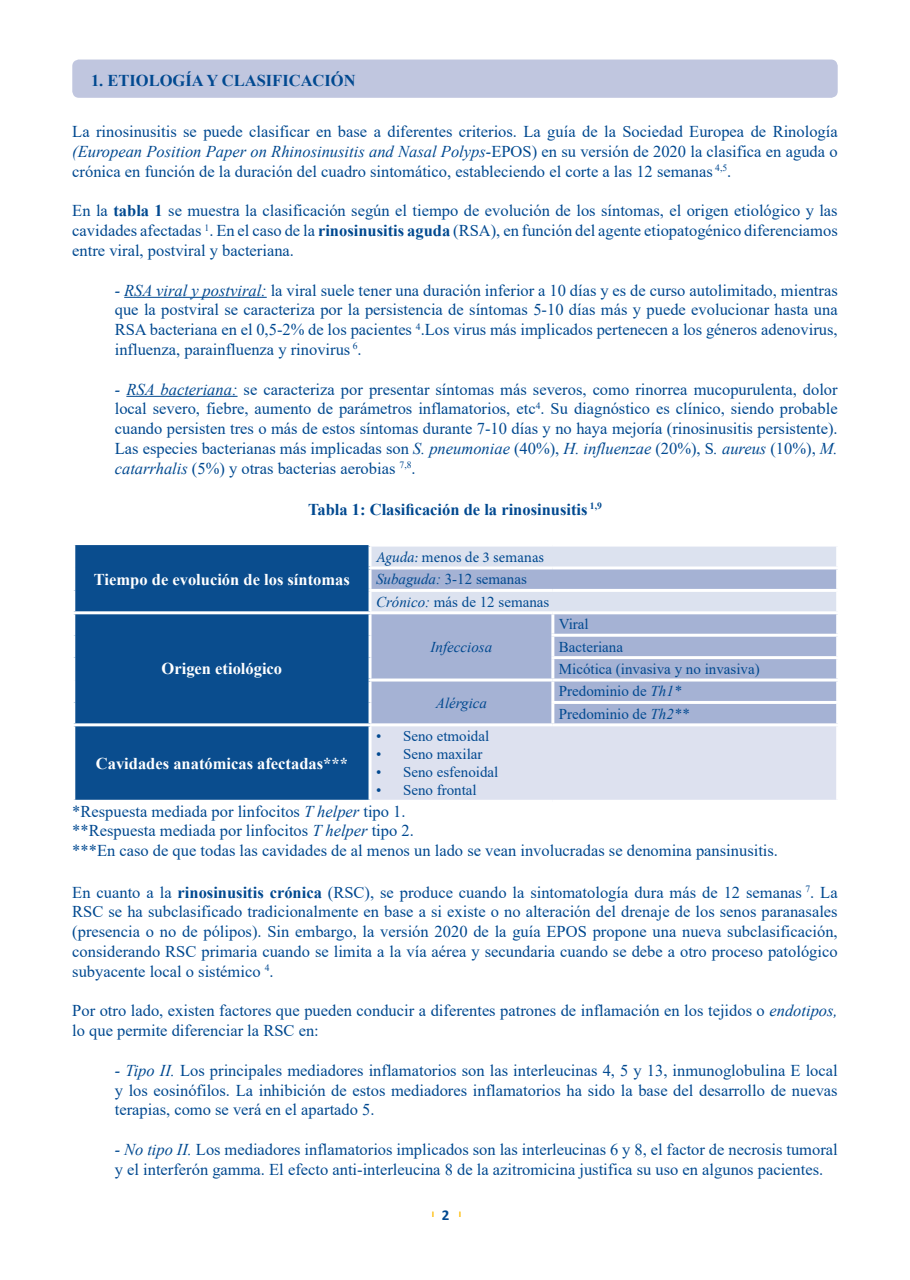
<style>
.page{position:relative;width:910px;height:1280px;background:#fff}
.page>*{position:absolute;margin:0;border:0;box-sizing:border-box;transform-origin:0 0}
.t1{font:16.5px/19.8px "Times New Roman";color:#014990;text-align:justify}
.t2{font:700 16.5px "Times New Roman";color:#fff}
.t3{font:700 16.5px "Times New Roman";color:#014990}
.t4{font:15px/22.4px "Times New Roman";color:#014990}
.t5{font:15px "Minion Pro";letter-spacing:-.005em;color:#014990}
.t6{font:italic 15px "Times New Roman";color:#014990}
.t7{font:7.5px "Myriad Pro";color:#fec422}
.s1{font-style:italic}
.s2{font-weight:700}
.s3{font-family:"Calibri";font-weight:700;font-size:15px;color:#014990}
</style>
<div class="page">
<hr style="left:124px;top:297px;width:143px;height:1px;background:#014990">
<hr style="left:126px;top:396px;width:112px;height:1px;background:#014990">
<div style="left:72px;top:60px;width:766px;height:38px;background:#c0c6df;border-radius:7px"></div>
<div style="left:75px;top:545px;width:294px;height:255px;background:#0a4d8e"></div>
<div style="left:372px;top:547px;width:464px;height:19px;background:#dce2ef"></div>
<svg style="left:372px;top:569px;width:464px;height:154px;background:#adb9d8"></svg>
<div style="left:370px;top:725px;width:468px;height:76px;background:#dde1ef"></div>
<hr style="left:370px;top:800px;width:183px;height:3px;background:#fff">
<hr style="left:553px;top:800px;width:286px;height:3px;background:#fff">
<hr style="left:369px;top:589px;width:184px;height:3px;background:#fff">
<hr style="left:553px;top:589px;width:286px;height:3px;background:#fff">
<hr style="left:72px;top:611px;width:298px;height:3px;background:#fff">
<hr style="left:370px;top:611px;width:183px;height:3px;background:#fff">
<hr style="left:553px;top:611px;width:286px;height:3px;background:#fff">
<hr style="left:551px;top:614px;width:3px;height:20px;background:#fff">
<hr style="left:551px;top:634px;width:288px;height:3px;background:#fff">
<hr style="left:551px;top:637px;width:3px;height:19px;background:#fff">
<hr style="left:551px;top:656px;width:288px;height:3px;background:#fff">
<hr style="left:551px;top:659px;width:3px;height:19px;background:#fff">
<hr style="left:369px;top:678px;width:184px;height:3px;background:#fff">
<hr style="left:553px;top:678px;width:286px;height:3px;background:#fff">
<hr style="left:551px;top:681px;width:3px;height:20px;background:#fff">
<hr style="left:551px;top:701px;width:288px;height:3px;background:#fff">
<hr style="left:551px;top:704px;width:3px;height:19px;background:#fff">
<hr style="left:72px;top:723px;width:298px;height:3px;background:#fff">
<hr style="left:370px;top:723px;width:183px;height:3px;background:#fff">
<hr style="left:369px;top:726px;width:3px;height:74px;background:#fff">
<hr style="left:553px;top:723px;width:286px;height:3px;background:#fff">
<hr style="left:836px;top:726px;width:3px;height:74px;background:#fff">
<p class="t3" style="left:91px;top:68px;width:266px">1. ETIOLOGÍA Y CLASIFICACIÓN</p>
<p class="t1" style="left:72px;top:121px;width:767px">La rinosinusitis se puede clasificar en base a diferentes criterios. La guía de la Sociedad Europea de Rinología <span class="s1">(European Position Paper on Rhinosinusitis and Nasal Polyps-</span>EPOS) en su versión de 2020 la clasifica en aguda o crónica en función de la duración del cuadro sintomático, estableciendo el corte a las 12 semanas <sup>4,5</sup>.</p>
<p class="t1" style="left:72px;top:200px;width:767px">En la <span class="s2">tabla 1</span> se muestra la clasificación según el tiempo de evolución de los síntomas, el origen etiológico y las cavidades afectadas <sup>1</sup>. En el caso de la <span class="s2">rinosinusitis aguda</span> (RSA), en función del agente etiopatogénico diferenciamos entre viral, postviral y bacteriana.</p>
<p class="t1" style="left:115px;top:280px;width:724px"><span class="s1">- RSA viral y postviral:</span> la viral suele tener una duración inferior a 10 días y es de curso autolimitado, mientras que la postviral se caracteriza por la persistencia de síntomas 5-10 días más y puede evolucionar hasta una RSA bacteriana en el 0,5-2% de los pacientes <sup>4</sup>.Los virus más implicados pertenecen a los géneros adenovirus, influenza, parainfluenza y rinovirus <sup>6</sup>.</p>
<p class="t1" style="left:115px;top:379px;width:724px"><span class="s1">- RSA bacteriana:</span> se caracteriza por presentar síntomas más severos, como rinorrea mucopurulenta, dolor local severo, fiebre, aumento de parámetros inflamatorios, etc<sup>4</sup>. Su diagnóstico es clínico, siendo probable cuando persisten tres o más de estos síntomas durante 7-10 días y no haya mejoría (rinosinusitis persistente).<br>Las especies bacterianas más implicadas son <span class="s1">S. pneumoniae</span> (40%), <span class="s1">H. influenzae</span> (20%), S<span class="s1">. aureus</span> (10%), <span class="s1">M. catarrhalis</span> (5%) y otras bacterias aerobias <sup>7,8</sup>.</p>
<p class="t3" style="left:308px;top:497px;width:295px">Tabla 1: Clasificación de la rinosinusitis <sup>1,9</sup></p>
<p class="t2" style="left:94px;top:567px;width:257px">Tiempo de evolución de los síntomas</p>
<p class="t2" style="left:162px;top:657px;width:122px">Origen etiológico</p>
<p class="t5" style="left:376px;top:547px;width:170px"><span class="s1">Aguda:</span> menos de 3 semanas</p>
<p class="t4" style="left:376px;top:568px;width:175px"><span class="s1">Subaguda:</span> 3-12 semanas<br><span class="s1">Crónico:</span> más de 12 semanas</p>
<p class="t6" style="left:431px;top:636px;width:63px">Infecciosa</p>
<p class="t4" style="left:559px;top:612px;width:202px">Viral<br>Bacteriana<br>Micótica (invasiva y no invasiva)</p>
<p class="t6" style="left:436px;top:692px;width:53px">Alérgica</p>
<p class="t4" style="left:559px;top:680px;width:131px">Predominio de <span class="s1">Th1*<br></span>Predominio de <span class="s1">Th2**</span></p>
<p class="t4" style="left:376px;top:725px;width:115px">• Seno etmoidal</p>
<p class="t4" style="left:376px;top:743px;width:108px">• Seno maxilar</p>
<p class="t4" style="left:376px;top:761px;width:124px">• Seno esfenoidal</p>
<p class="t4" style="left:376px;top:779px;width:102px">• Seno frontal</p>
<p class="t1" style="left:72px;top:801px;width:707px;text-align:left">*Respuesta mediada por linfocitos <span class="s1">T helper</span> tipo 1.<br>**Respuesta mediada por linfocitos <span class="s1">T helper</span> tipo 2.<br>***En caso de que todas las cavidades de al menos un lado se vean involucradas se denomina pansinusitis.</p>
<p class="t1" style="left:72px;top:882px;width:767px">En cuanto a la <span class="s2">rinosinusitis crónica</span> (RSC), se produce cuando la sintomatología dura más de 12 semanas <sup>7</sup>. La RSC se ha subclasificado tradicionalmente en base a si existe o no alteración del drenaje de los senos paranasales (presencia o no de pólipos). Sin embargo, la versión 2020 de la guía EPOS propone una nueva subclasificación, considerando RSC primaria cuando se limita a la vía aérea y secundaria cuando se debe a otro proceso patológico subyacente local o sistémico <sup>4</sup>.</p>
<p class="t1" style="left:72px;top:1000px;width:767px">Por otro lado, existen factores que pueden conducir a diferentes patrones de inflamación en los tejidos o <span class="s1">endotipos, </span>lo que permite diferenciar la RSC en:</p>
<p class="t1" style="left:115px;top:1060px;width:724px"><span class="s1">- Tipo II.</span> Los principales mediadores inflamatorios son las interleucinas 4, 5 y 13, inmunoglobulina E local y los eosinófilos. La inhibición de estos mediadores inflamatorios ha sido la base del desarrollo de nuevas terapias, como se verá en el apartado 5.</p>
<p class="t1" style="left:115px;top:1139px;width:724px"><span class="s1">- No tipo II.</span> Los mediadores inflamatorios implicados son las interleucinas 6 y 8, el factor de necrosis tumoral y el interferón gamma. El efecto anti-interleucina 8 de la azitromicina justifica su uso en algunos pacientes.</p>
<p class="t2" style="left:96px;top:751px;width:254px">Cavidades anatómicas afectadas***</p>
<p class="t7" style="left:432px;top:1210px;width:30px">l<span class="s3">2</span> l</p>
</div>
